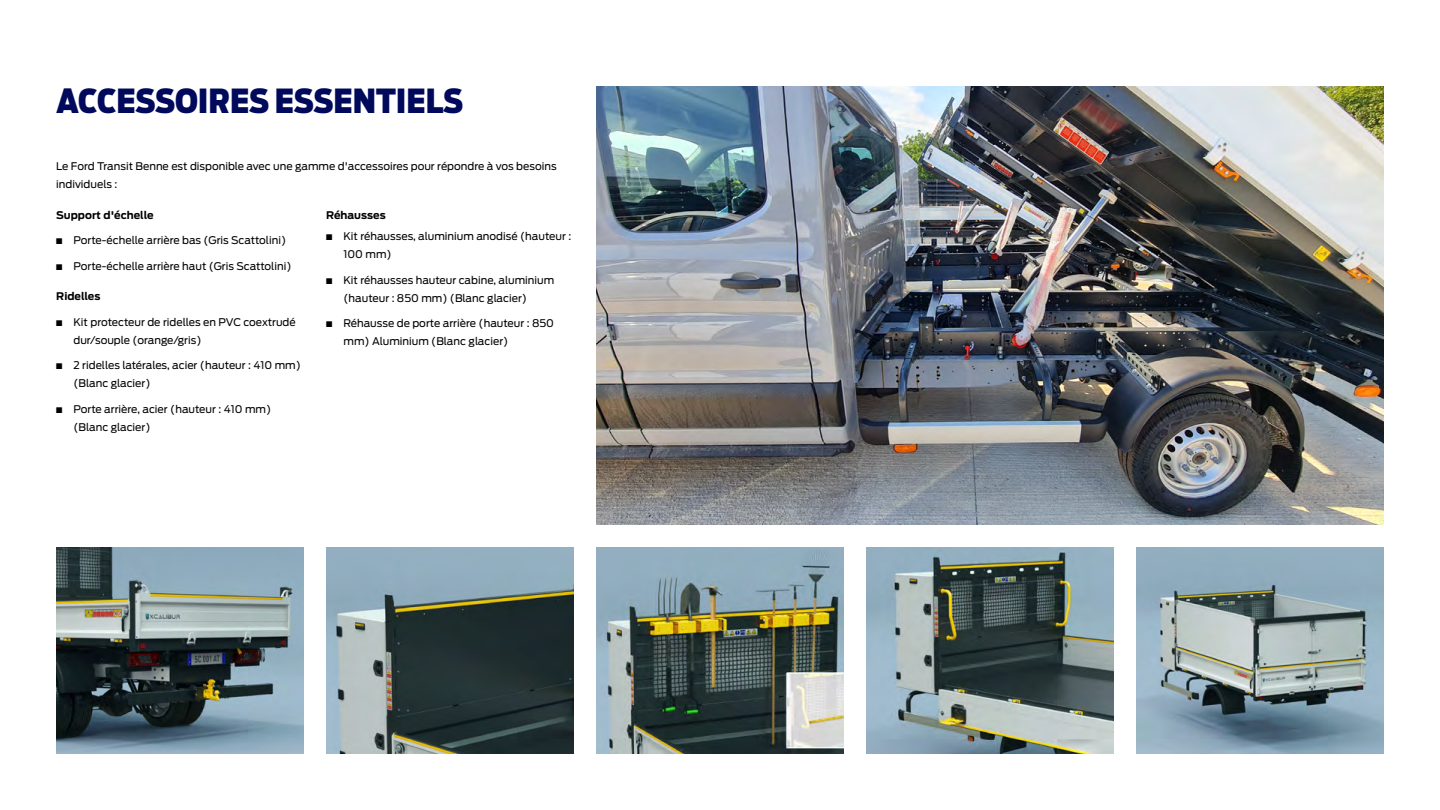
<style>
.page{position:relative;width:1440px;height:810px;background:#fff}
.page>*{position:absolute;margin:0;border:0;box-sizing:border-box;transform-origin:0 0}
.t1{font:900 33px "Ford Antenna Cond";color:#00095b}
.t2{font:10.5px/18px "Ford Antenna";color:#000}
.t3{font:700 10.5px "Ford Antenna";color:#000}
</style>
<div class="page">
<img style="left:596px;top:86px;width:788px;height:439px">
<img style="left:596px;top:548px;width:248px;height:206px">
<img style="left:866px;top:548px;width:248px;height:206px">
<img style="left:1137px;top:548px;width:247px;height:206px">
<img style="left:56px;top:548px;width:248px;height:206px">
<img style="left:326px;top:548px;width:248px;height:205px">
<h1 class="t1" style="left:56px;top:70px;width:409px">ACCESSOIRES ESSENTIELS</h1>
<p class="t2" style="left:56px;top:156px;width:502px">Le Ford Transit Benne est disponible avec une gamme d'accessoires pour répondre à vos besoins individuels :</p>
<p class="t3" style="left:56px;top:205px;width:99px">Support d'échelle</p>
<p class="t2" style="left:56px;top:230px;width:231px">■ Porte-échelle arrière bas (Gris Scattolini)</p>
<p class="t2" style="left:56px;top:256px;width:237px">■ Porte-échelle arrière haut (Gris Scattolini)</p>
<p class="t3" style="left:56px;top:287px;width:46px">Ridelles</p>
<p class="t2" style="left:74px;top:312px;width:224px;text-indent:-17px">■ Kit protecteur de ridelles en PVC coextrudé dur/souple (orange/gris)</p>
<p class="t2" style="left:74px;top:355px;width:229px;text-indent:-17px">■ 2 ridelles latérales, acier (hauteur : 410 mm) (Blanc glacier)</p>
<p class="t2" style="left:74px;top:399px;width:199px;text-indent:-17px">■ Porte arrière, acier (hauteur : 410 mm) (Blanc glacier)</p>
<p class="t3" style="left:326px;top:205px;width:61px">Réhausses</p>
<p class="t2" style="left:344px;top:226px;width:229px;text-indent:-17px">■ Kit réhausses, aluminium anodisé (hauteur :<br>100 mm)</p>
<p class="t2" style="left:344px;top:270px;width:212px;text-indent:-17px">■ Kit réhausses hauteur cabine, aluminium (hauteur : 850 mm) (Blanc glacier)</p>
<p class="t2" style="left:344px;top:313px;width:212px;text-indent:-17px">■ Réhausse de porte arrière (hauteur : 850 mm) Aluminium (Blanc glacier)</p>
</div>
